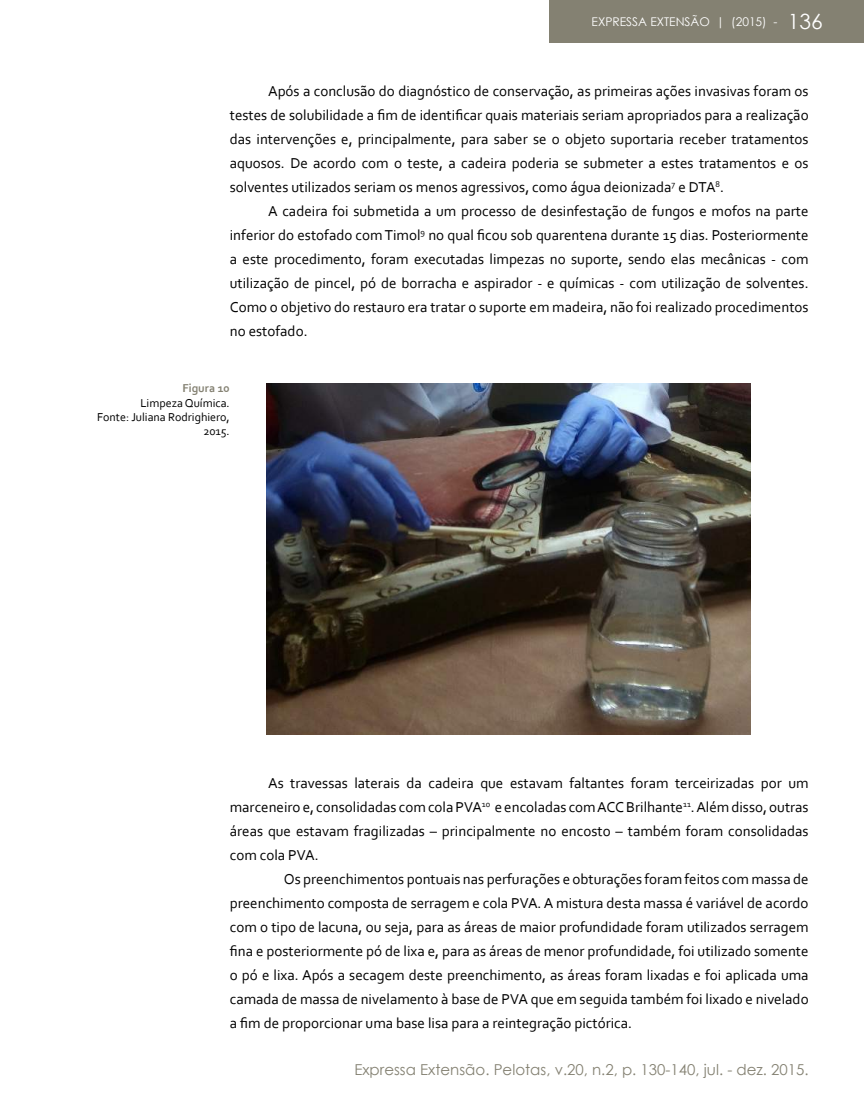
<style>
.page{position:relative;width:864px;height:1098px;background:#fff}
.page>*{position:absolute;margin:0;border:0;box-sizing:border-box;transform-origin:0 0}
.t1{font:21px "Century Gothic";color:#fff}
.t2{font:15px/24px "Corbel";color:#000;text-align:justify}
.t3{font:15px "Century Gothic";color:#848172}
.t4{font:12px/14.4px "Corbel";color:#000;text-align:right}
.t5{font:12px "Century Gothic";color:#fff}
.t6{font:700 12px "Corbel";color:#848172}
</style>
<div class="page">
<div style="left:549px;top:0;width:314px;height:42px;background:#848172"></div>
<img style="left:266px;top:383px;width:484px;height:351px">
<p class="t5" style="left:591px;top:13px;width:187px">EXPRESSA EXTENSÃO | (2015) -</p>
<h1 class="t1" style="left:787px;top:6px;width:36px">136</h1>
<p class="t2" style="left:230px;top:79px;width:580px;text-indent:38px">Após a conclusão do diagnóstico de conservação, as primeiras ações invasivas foram os testes de solubilidade a fim de identificar quais materiais seriam apropriados para a realização das intervenções e, principalmente, para saber se o objeto suportaria receber tratamentos aquosos. De acordo com o teste, a cadeira poderia se submeter a estes tratamentos e os solventes utilizados seriam os menos agressivos, como água deionizada<sup>7</sup> e DTA<sup>8</sup>.</p>
<p class="t2" style="left:230px;top:199px;width:580px;text-indent:38px">A cadeira foi submetida a um processo de desinfestação de fungos e mofos na parte inferior do estofado com Timol<sup>9</sup> no qual ficou sob quarentena durante 15 dias. Posteriormente a este procedimento, foram executadas limpezas no suporte, sendo elas mecânicas - com utilização de pincel, pó de borracha e aspirador - e químicas - com utilização de solventes.<br>Como o objetivo do restauro era tratar o suporte em madeira, não foi realizado procedimentos no estofado.</p>
<p class="t6" style="left:182px;top:380px;width:49px">Figura 10</p>
<p class="t4" style="left:97px;top:395px;width:134px">Limpeza Química.<br>Fonte: Juliana Rodrighiero,<br>2015.</p>
<p class="t2" style="left:230px;top:770px;width:580px;text-indent:38px">As travessas laterais da cadeira que estavam faltantes foram terceirizadas por um marceneiro e, consolidadas com cola PVA<sup>10</sup> e encoladas com ACC Brilhante<sup>11</sup>. Além disso, outras áreas que estavam fragilizadas – principalmente no encosto – também foram consolidadas com cola PVA.</p>
<p class="t2" style="left:230px;top:866px;width:580px;text-indent:54px">Os preenchimentos pontuais nas perfurações e obturações foram feitos com massa de preenchimento composta de serragem e cola PVA. A mistura desta massa é variável de acordo com o tipo de lacuna, ou seja, para as áreas de maior profundidade foram utilizados serragem fina e posteriormente pó de lixa e, para as áreas de menor profundidade, foi utilizado somente o pó e lixa. Após a secagem deste preenchimento, as áreas foram lixadas e foi aplicada uma camada de massa de nivelamento à base de PVA que em seguida também foi lixado e nivelado a fim de proporcionar uma base lisa para a reintegração pictórica.</p>
<p class="t3" style="left:354px;top:1058px;width:455px">Expressa Extensão. Pelotas, v.20, n.2, p. 130-140, jul. - dez. 2015.</p>
</div>
